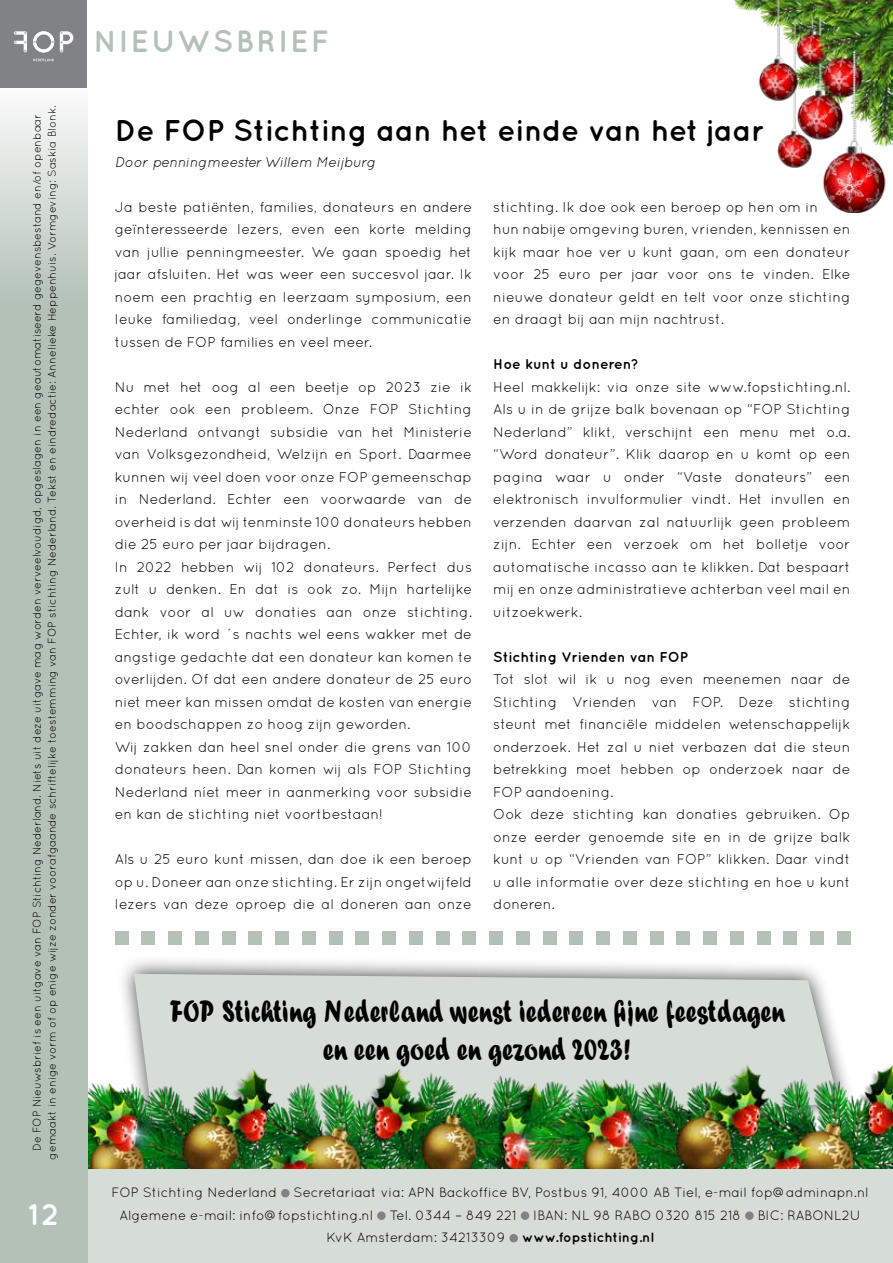
<style>
.page{position:relative;width:893px;height:1263px;background:#fff}
.page>*{position:absolute;margin:0;border:0;box-sizing:border-box;transform-origin:0 0}
.t1{font:italic 32.25px/38.7px "Forte";color:#000;text-align:center;scale:.8 1}
.t2{font:700 30.75px "Quicksand";letter-spacing:.08em;color:#b3c1b7}
.t3{font:700 30px "Quicksand";color:#000}
.t4{font:700 30px "Quicksand";color:#fff}
.t5{font:14.25px/22.5px "Quicksand";color:#000;text-align:justify}
.t6{font:700 14.25px "Quicksand";color:#000}
.t7{font:italic 14.25px "Quicksand";color:#000}
.t8{font:13.5px/22.5px "Quicksand";color:#000;text-align:center}
.t9{font:11.25px/15px "Quicksand";color:#000;text-align:center}
.s1{font-weight:700}
</style>
<div class="page">
<div style="left:116px;top:955px;width:740px;height:205px;background:#000;opacity:.75"></div>
<svg style="left:134px;top:974px;width:705px;height:94px;background:#d4dad4"></svg>
<img style="left:87px;top:1068px;width:438px;height:101px">
<img style="left:525px;top:1064px;width:368px;height:105px">
<div style="left:0;top:1169px;width:893px;height:94px;background:#d6dcd6"></div>
<svg style="left:0;top:87px;width:87px;height:1176px;background:#b9c6bd"></svg>
<div style="left:281px;top:1189px;width:9px;height:8px;background:#808285;border-radius:50%"></div>
<div style="left:377px;top:1211px;width:9px;height:9px;background:#808285;border-radius:50%"></div>
<div style="left:521px;top:1211px;width:8px;height:9px;background:#808285;border-radius:50%"></div>
<div style="left:745px;top:1211px;width:9px;height:9px;background:#808285;border-radius:50%"></div>
<div style="left:509px;top:1234px;width:9px;height:8px;background:#808285;border-radius:50%"></div>
<div style="left:0;top:0;width:87px;height:87px;background:#808285"></div>
<svg style="left:60px;top:31px;width:13px;height:21px"></svg>
<svg style="left:14px;top:31px;width:13px;height:21px"></svg>
<svg style="left:33px;top:31px;width:21px;height:21px"></svg>
<svg style="left:33px;top:59px;width:21px;height:2px"></svg>
<div style="left:115px;top:931px;width:13px;height:14px;background:#b3c1b7"></div>
<div style="left:142px;top:931px;width:13px;height:14px;background:#b3c1b7"></div>
<div style="left:168px;top:931px;width:14px;height:14px;background:#b3c1b7"></div>
<div style="left:195px;top:931px;width:13px;height:14px;background:#b3c1b7"></div>
<div style="left:222px;top:931px;width:13px;height:14px;background:#b3c1b7"></div>
<div style="left:249px;top:931px;width:13px;height:14px;background:#b3c1b7"></div>
<div style="left:275px;top:931px;width:14px;height:14px;background:#b3c1b7"></div>
<div style="left:302px;top:931px;width:13px;height:14px;background:#b3c1b7"></div>
<div style="left:329px;top:931px;width:13px;height:14px;background:#b3c1b7"></div>
<div style="left:356px;top:931px;width:13px;height:14px;background:#b3c1b7"></div>
<div style="left:382px;top:931px;width:14px;height:14px;background:#b3c1b7"></div>
<div style="left:409px;top:931px;width:13px;height:14px;background:#b3c1b7"></div>
<div style="left:436px;top:931px;width:13px;height:14px;background:#b3c1b7"></div>
<div style="left:463px;top:931px;width:13px;height:14px;background:#b3c1b7"></div>
<div style="left:489px;top:931px;width:14px;height:14px;background:#b3c1b7"></div>
<div style="left:516px;top:931px;width:13px;height:14px;background:#b3c1b7"></div>
<div style="left:543px;top:931px;width:13px;height:14px;background:#b3c1b7"></div>
<div style="left:570px;top:931px;width:13px;height:14px;background:#b3c1b7"></div>
<div style="left:596px;top:931px;width:14px;height:14px;background:#b3c1b7"></div>
<div style="left:623px;top:931px;width:13px;height:14px;background:#b3c1b7"></div>
<div style="left:650px;top:931px;width:13px;height:14px;background:#b3c1b7"></div>
<div style="left:677px;top:931px;width:13px;height:14px;background:#b3c1b7"></div>
<div style="left:703px;top:931px;width:14px;height:14px;background:#b3c1b7"></div>
<div style="left:730px;top:931px;width:13px;height:14px;background:#b3c1b7"></div>
<div style="left:757px;top:931px;width:13px;height:14px;background:#b3c1b7"></div>
<div style="left:784px;top:931px;width:13px;height:14px;background:#b3c1b7"></div>
<div style="left:810px;top:931px;width:14px;height:14px;background:#b3c1b7"></div>
<div style="left:837px;top:931px;width:13px;height:14px;background:#b3c1b7"></div>
<img style="left:735px;top:0;width:158px;height:213px">
<p class="t9" style="left:29px;top:1159px;width:1055px;rotate:-90deg">De FOP Nieuwsbrief is een uitgave van FOP Stichting Nederland. Niets uit deze uitgave mag worden verveelvoudigd, opgeslagen in een geautomatiseerd gegevensbestand en/of openbaar gemaakt in enige vorm of op enige wijze zonder voorafgaande schriftelijke toestemming van FOP stichting Nederland. Tekst en eindredactie: Annelieke Heppenhuis. Vormgeving: Saskia Blonk.</p>
<h3 class="t4" style="left:28px;top:1196px;width:32px">12</h3>
<h2 class="t2" style="left:93px;top:23px;width:237px">NIEUWSBRIEF</h2>
<h3 class="t3" style="left:115px;top:113px;width:651px">De FOP Stichting aan het einde van het jaar</h3>
<p class="t7" style="left:115px;top:153px;width:263px">Door penningmeester Willem Meijburg</p>
<p class="t5" style="left:115px;top:195px;width:359px">Ja beste patiënten, families, donateurs en andere geïnteresseerde lezers, even een korte melding van jullie penningmeester. We gaan spoedig het jaar afsluiten. Het was weer een succesvol jaar. Ik noem een prachtig en leerzaam symposium, een leuke familiedag, veel onderlinge communicatie tussen de FOP families en veel meer.</p>
<p class="t5" style="left:115px;top:375px;width:359px;text-align:left">Nu met het oog al een beetje op 2023 zie ik echter ook een probleem. Onze FOP Stichting Nederland ontvangt subsidie van het Ministerie van Volksgezondheid, Welzijn en Sport. Daarmee kunnen wij veel doen voor onze FOP gemeenschap in Nederland. Echter een voorwaarde van de overheid is dat wij tenminste 100 donateurs hebben die 25 euro per jaar bijdragen.<br>In 2022 hebben wij 102 donateurs. Perfect dus zult u denken. En dat is ook zo. Mijn hartelijke dank voor al uw donaties aan onze stichting.<br>Echter, ik word ´s nachts wel eens wakker met de angstige gedachte dat een donateur kan komen te overlijden. Of dat een andere donateur de 25 euro niet meer kan missen omdat de kosten van energie en boodschappen zo hoog zijn geworden.<br>Wij zakken dan heel snel onder die grens van 100 donateurs heen. Dan komen wij als FOP Stichting Nederland níet meer in aanmerking voor subsidie en kan de stichting niet voortbestaan!</p>
<p class="t5" style="left:115px;top:848px;width:359px">Als u 25 euro kunt missen, dan doe ik een beroep op u. Doneer aan onze stichting. Er zijn ongetwijfeld lezers van deze oproep die al doneren aan onze</p>
<p class="t5" style="left:493px;top:195px;width:359px;text-align:left">stichting. Ik doe ook een beroep op hen om in<br>hun nabije omgeving buren, vrienden, kennissen en kijk maar hoe ver u kunt gaan, om een donateur voor 25 euro per jaar voor ons te vinden. Elke nieuwe donateur geldt en telt voor onze stichting en draagt bij aan mijn nachtrust.</p>
<p class="t6" style="left:493px;top:355px;width:147px">Hoe kunt u doneren?</p>
<p class="t5" style="left:493px;top:375px;width:359px">Heel makkelijk: via onze site www.fopstichting.nl.<br>Als u in de grijze balk bovenaan op “FOP Stichting Nederland” klikt, verschijnt een menu met o.a. “Word donateur”. Klik daarop en u komt op een pagina waar u onder “Vaste donateurs” een elektronisch invulformulier vindt. Het invullen en verzenden daarvan zal natuurlijk geen probleem zijn. Echter een verzoek om het bolletje voor automatische incasso aan te klikken. Dat bespaart mij en onze administratieve achterban veel mail en uitzoekwerk.</p>
<p class="t6" style="left:493px;top:648px;width:196px">Stichting Vrienden van FOP</p>
<p class="t5" style="left:493px;top:668px;width:359px;text-align:left">Tot slot wil ik u nog even meenemen naar de Stichting Vrienden van FOP. Deze stichting steunt met financiële middelen wetenschappelijk onderzoek. Het zal u niet verbazen dat die steun betrekking moet hebben op onderzoek naar de FOP aandoening.<br>Ook deze stichting kan donaties gebruiken. Op onze eerder genoemde site en in de grijze balk kunt u op “Vrienden van FOP” klikken. Daar vindt u alle informatie over deze stichting en hoe u kunt doneren.</p>
<h1 class="t1" style="left:172px;top:991px;width:778px">FOP StichtingNederland wenstiedereenfijnefeestdagen eneengoed engezond 2023!</h1>
<p class="t8" style="left:111px;top:1181px;width:759px">FOP Stichting Nederland Secretariaat via: APN Backoffice BV, Postbus 91, 4000 AB Tiel, e-mail fop@adminapn.nl<br>Algemene e-mail: info@fopstichting.nl Tel. 0344 – 849 221 IBAN: NL 98 RABO 0320 815 218 BIC: RABONL2U<br>KvK Amsterdam: 34213309 <span class="s1">www.fopstichting.nl</span></p>
</div>
